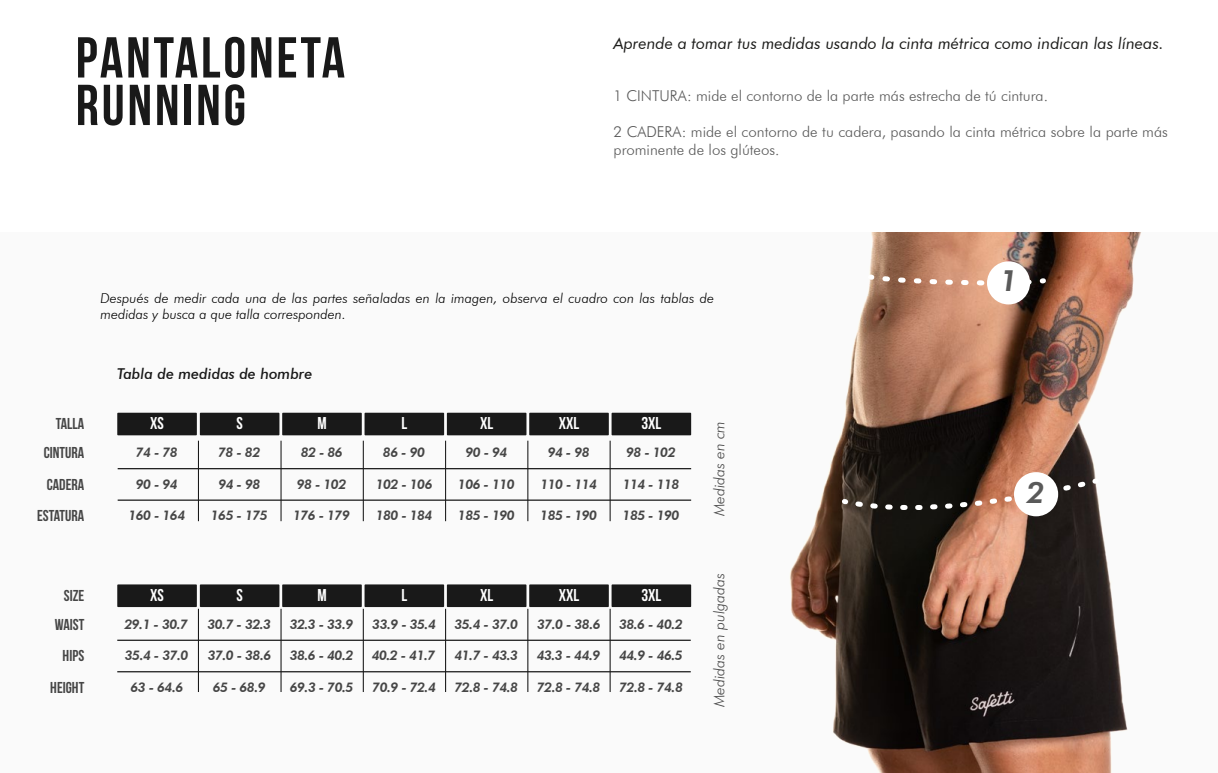
<style>
.page{position:relative;width:1218px;height:773px;background:#fff}
.page>*{position:absolute;margin:0;border:0;box-sizing:border-box;transform-origin:0 0}
.t1{font:700 57.5px/47.5px "Bebas Neue";letter-spacing:.05em;color:#191919}
.t2{font:italic 800 29.5px "Futura BT";color:#5a5a5a}
.t3{font:700 17.12px "Bebas Neue";color:#fff}
.t4{font:italic 16.25px "Futura BT";color:#1d1d1b}
.t5{font:700 15.75px/28.9px "Bebas Neue";color:#464646;text-align:right}
.t6{font:300 15px/18px "Futura BT";color:#5a5a5a}
.t7{font:italic 300 15px "Futura BT";color:#464646}
.t8{font:italic 500 15px "Futura BT";color:#191919}
.t9{font:italic 300 13.75px/16.5px "Futura BT";color:#000}
.t10{font:italic 800 13.38px "Futura BT";letter-spacing:-.04em;color:#464646}
</style>
<div class="page">
<img style="left:789px;top:232px;width:353px;height:540px">
<svg style="left:838px;top:475px;width:264px;height:38px;background:#4b3b31"></svg>
<div style="left:1014px;top:472px;width:44px;height:44px;background:#fff;border-radius:50%"></div>
<svg style="left:864px;top:271px;width:185px;height:15px;background:#b28a76"></svg>
<div style="left:987px;top:261px;width:43px;height:43px;background:#fff;border-radius:50%"></div>
<div style="left:200px;top:412px;width:79px;height:23px;background:#191919"></div>
<div style="left:282px;top:412px;width:80px;height:23px;background:#191919"></div>
<div style="left:364px;top:412px;width:80px;height:23px;background:#191919"></div>
<div style="left:447px;top:412px;width:79px;height:23px;background:#191919"></div>
<div style="left:529px;top:412px;width:80px;height:23px;background:#191919"></div>
<hr style="left:280px;top:440px;width:1px;height:81px;background:#191919">
<hr style="left:363px;top:440px;width:1px;height:81px;background:#191919">
<hr style="left:445px;top:440px;width:1px;height:81px;background:#191919">
<hr style="left:527px;top:440px;width:1px;height:81px;background:#191919">
<div style="left:611px;top:412px;width:80px;height:23px;background:#191919"></div>
<hr style="left:609px;top:440px;width:1px;height:81px;background:#191919">
<hr style="left:118px;top:468px;width:573px;height:1px;background:#191919">
<hr style="left:118px;top:499px;width:573px;height:1px;background:#191919">
<div style="left:117px;top:412px;width:80px;height:23px;background:#191919"></div>
<hr style="left:198px;top:440px;width:1px;height:81px;background:#191919">
<div style="left:200px;top:584px;width:79px;height:23px;background:#191919"></div>
<div style="left:282px;top:584px;width:80px;height:23px;background:#191919"></div>
<div style="left:364px;top:584px;width:80px;height:23px;background:#191919"></div>
<div style="left:447px;top:584px;width:79px;height:23px;background:#191919"></div>
<div style="left:529px;top:584px;width:80px;height:23px;background:#191919"></div>
<hr style="left:280px;top:608px;width:1px;height:84px;background:#191919">
<hr style="left:363px;top:608px;width:1px;height:84px;background:#191919">
<hr style="left:445px;top:608px;width:1px;height:84px;background:#191919">
<hr style="left:527px;top:608px;width:1px;height:84px;background:#191919">
<div style="left:611px;top:584px;width:80px;height:23px;background:#191919"></div>
<hr style="left:609px;top:608px;width:1px;height:84px;background:#191919">
<hr style="left:117px;top:639px;width:573px;height:1px;background:#191919">
<hr style="left:117px;top:671px;width:573px;height:1px;background:#191919">
<div style="left:117px;top:584px;width:80px;height:23px;background:#191919"></div>
<hr style="left:198px;top:608px;width:1px;height:84px;background:#191919">
<h1 class="t1" style="left:76px;top:33px;width:271px">PANTALONETA<br>RUNNING</h1>
<p class="t4" style="left:613px;top:33px;width:551px">Aprende a tomar tus medidas usando la cinta métrica como indican las líneas.</p>
<p class="t6" style="left:613px;top:87px;width:436px">1 CINTURA: mide el contorno de la parte más estrecha de tú cintura.</p>
<p class="t6" style="left:613px;top:123px;width:556px">2 CADERA: mide el contorno de tu cadera, pasando la cinta métrica sobre la parte más prominente de los glúteos.</p>
<p class="t9" style="left:100px;top:289px;width:615px">Después de medir cada una de las partes señaladas en la imagen, observa el cuadro con las tablas de medidas y busca a que talla corresponden.</p>
<p class="t8" style="left:117px;top:364px;width:197px">Tabla de medidas de hombre</p>
<p class="t3" style="left:150px;top:414px;width:15px">XS</p>
<p class="t3" style="left:236px;top:414px;width:8px">S</p>
<p class="t3" style="left:317px;top:414px;width:11px">M</p>
<p class="t3" style="left:401px;top:414px;width:7px">L</p>
<p class="t3" style="left:480px;top:414px;width:15px">XL</p>
<p class="t3" style="left:559px;top:414px;width:22px">XXL</p>
<p class="t3" style="left:641px;top:414px;width:21px">3XL</p>
<p class="t7" style="left:710px;top:516px;width:97px;rotate:-90deg">Medidas en cm</p>
<p class="t5" style="left:44px;top:409px;width:42px">TALLA<br>CINTURA</p>
<p class="t10" style="left:136px;top:444px;width:44px">74 - 78</p>
<p class="t10" style="left:218px;top:444px;width:44px">78 - 82</p>
<p class="t10" style="left:301px;top:444px;width:44px">82 - 86</p>
<p class="t10" style="left:383px;top:444px;width:44px">86 - 90</p>
<p class="t10" style="left:465px;top:444px;width:44px">90 - 94</p>
<p class="t10" style="left:548px;top:444px;width:44px">94 - 98</p>
<p class="t10" style="left:626px;top:444px;width:51px">98 - 102</p>
<p class="t5" style="left:47px;top:469px;width:39px">CADERA</p>
<p class="t10" style="left:136px;top:475px;width:44px">90 - 94</p>
<p class="t10" style="left:218px;top:475px;width:44px">94 - 98</p>
<p class="t10" style="left:297px;top:475px;width:51px">98 - 102</p>
<p class="t10" style="left:376px;top:475px;width:58px">102 - 106</p>
<p class="t10" style="left:458px;top:475px;width:58px">106 - 110</p>
<p class="t10" style="left:540px;top:475px;width:58px">110 - 114</p>
<p class="t10" style="left:622px;top:475px;width:58px">114 - 118</p>
<p class="t5" style="left:37px;top:501px;width:49px">ESTATURA</p>
<p class="t10" style="left:211px;top:507px;width:58px">165 - 175</p>
<p class="t10" style="left:293px;top:507px;width:58px">176 - 179</p>
<p class="t10" style="left:376px;top:507px;width:58px">180 - 184</p>
<p class="t10" style="left:458px;top:507px;width:58px">185 - 190</p>
<p class="t10" style="left:540px;top:507px;width:58px">185 - 190</p>
<p class="t10" style="left:622px;top:507px;width:58px">185 - 190</p>
<p class="t10" style="left:128px;top:507px;width:58px">160 - 164</p>
<p class="t5" style="left:55px;top:580px;width:31px;text-align:center">SIZE<br>WAIST</p>
<p class="t5" style="left:50px;top:640px;width:36px;line-height:31.5px">HIPS<br>HEIGHT</p>
<p class="t3" style="left:150px;top:586px;width:15px">XS</p>
<p class="t3" style="left:317px;top:586px;width:11px">M</p>
<p class="t3" style="left:401px;top:586px;width:7px">L</p>
<p class="t3" style="left:480px;top:586px;width:15px">XL</p>
<p class="t3" style="left:559px;top:586px;width:22px">XXL</p>
<p class="t3" style="left:236px;top:586px;width:8px">S</p>
<p class="t3" style="left:641px;top:586px;width:21px">3XL</p>
<p class="t10" style="left:124px;top:615px;width:65px">29.1 - 30.7</p>
<p class="t10" style="left:207px;top:615px;width:65px">30.7 - 32.3</p>
<p class="t10" style="left:290px;top:615px;width:65px">32.3 - 33.9</p>
<p class="t10" style="left:372px;top:615px;width:65px">33.9 - 35.4</p>
<p class="t10" style="left:454px;top:615px;width:65px">35.4 - 37.0</p>
<p class="t10" style="left:537px;top:615px;width:65px">37.0 - 38.6</p>
<p class="t10" style="left:619px;top:615px;width:65px">38.6 - 40.2</p>
<p class="t10" style="left:125px;top:647px;width:65px">35.4 - 37.0</p>
<p class="t10" style="left:208px;top:647px;width:65px">37.0 - 38.6</p>
<p class="t10" style="left:290px;top:647px;width:65px">38.6 - 40.2</p>
<p class="t10" style="left:372px;top:647px;width:65px">40.2 - 41.7</p>
<p class="t10" style="left:454px;top:647px;width:65px">41.7 - 43.3</p>
<p class="t10" style="left:537px;top:647px;width:65px">43.3 - 44.9</p>
<p class="t10" style="left:619px;top:647px;width:65px">44.9 - 46.5</p>
<p class="t10" style="left:130px;top:678px;width:54px">63 - 64.6</p>
<p class="t10" style="left:213px;top:678px;width:54px">65 - 68.9</p>
<p class="t10" style="left:290px;top:678px;width:65px">69.3 - 70.5</p>
<p class="t10" style="left:372px;top:678px;width:65px">70.9 - 72.4</p>
<p class="t10" style="left:454px;top:678px;width:65px">72.8 - 74.8</p>
<p class="t10" style="left:537px;top:678px;width:65px">72.8 - 74.8</p>
<p class="t10" style="left:619px;top:678px;width:65px">72.8 - 74.8</p>
<p class="t7" style="left:710px;top:707px;width:136px;rotate:-90deg">Medidas en pulgadas</p>
<h2 class="t2" style="left:1000px;top:263px;width:19px">1</h2>
<h2 class="t2" style="left:1027px;top:474px;width:19px">2</h2>
</div>
